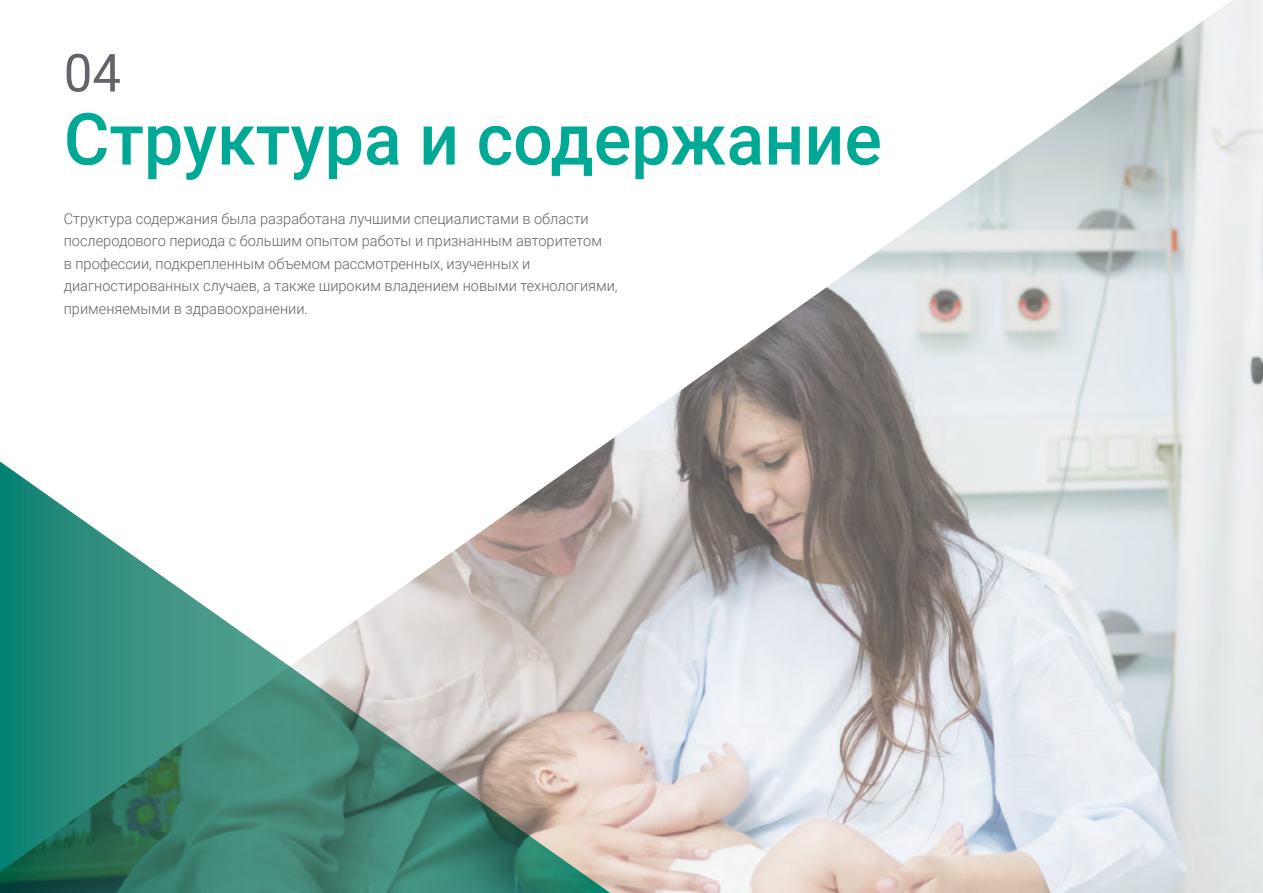
<style>
.page{position:relative;width:1263px;height:893px;background:#fff}
.page>*{position:absolute;margin:0;border:0;box-sizing:border-box;transform-origin:0 0}
.t1{font:500 72px "Roboto";color:#00a996}
.t2{font:52.5px "Roboto";color:#61646a}
.t3{font:300 15px/22.5px "Roboto";color:#61646a}
</style>
<div class="page">
<img style="left:602px;top:0;width:661px;height:893px">
<svg style="left:0;top:446px;width:640px;height:447px"></svg>
<h2 class="t2" style="left:64px;top:36px;width:59px">04</h2>
<h1 class="t1" style="left:64px;top:89px;width:820px">Структура и содержание</h1>
<p class="t3" style="left:64px;top:207px;width:555px">Структура содержания была разработана лучшими специалистами в области послеродового периода с большим опытом работы и признанным авторитетом<br>в профессии, подкрепленным объемом рассмотренных, изученных и диагностированных случаев, а также широким владением новыми технологиями, применяемыми в здравоохранении.</p>
</div>
